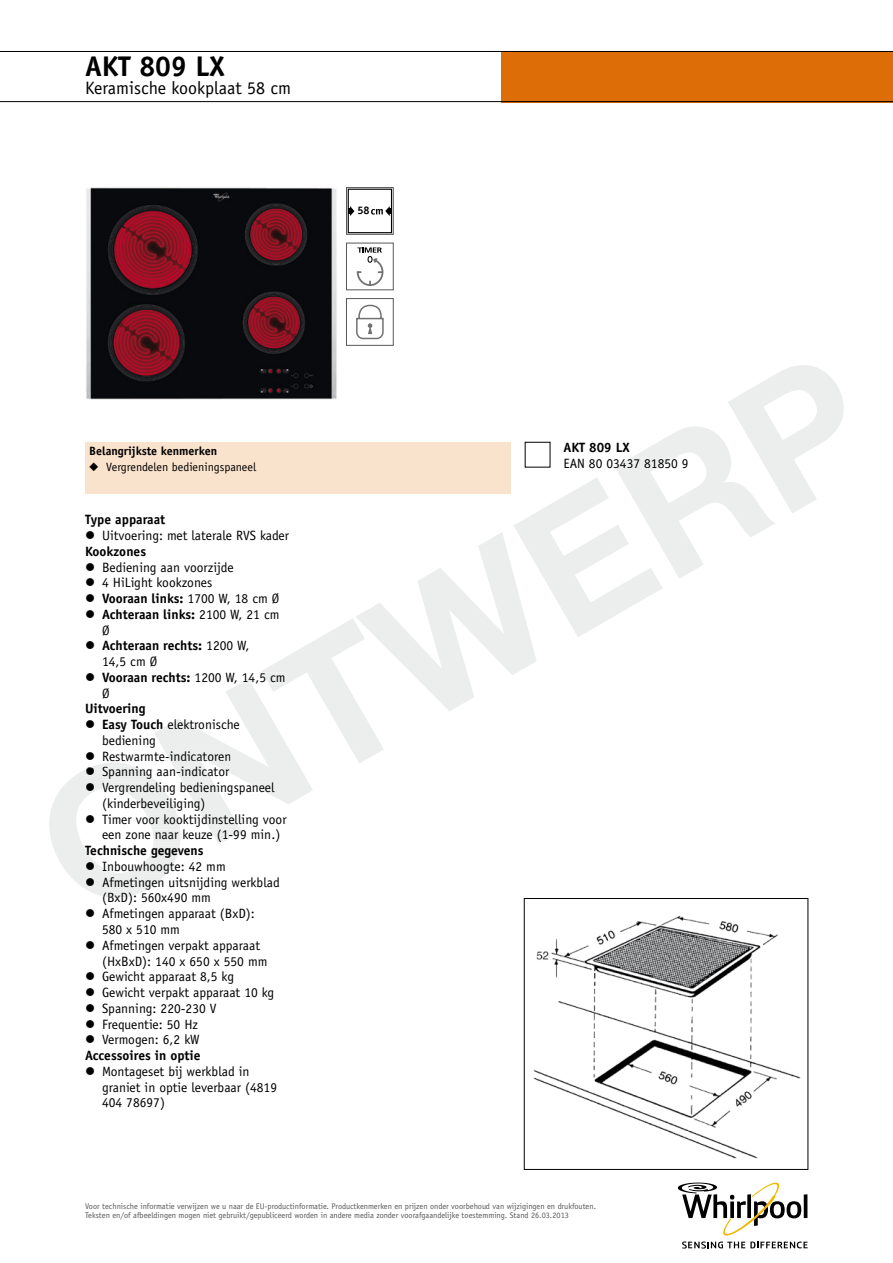
<style>
.page{position:relative;width:893px;height:1263px;background:#fff}
.page>*{position:absolute;margin:0;border:0;box-sizing:border-box;transform-origin:0 0}
.t1{font:700 28.5px "Officina Sans Std";color:#000}
.t2{font:18px "Officina Sans Std";color:#000}
.t3{font:13.5px/15.8px "Officina Sans Std";color:#000}
.t4{font:700 13.5px/15.8px "Officina Sans Std";color:#000}
.t5{font:13.5px "Wingdings";color:#000}
.t6{font:12px "Officina Sans Std";color:#000}
.t7{font:700 12px "Officina Sans Std";color:#000}
.t8{font:700 10.95px "Officina Sans";color:#000}
.t9{font:8.25px/9px "Officina Sans Std";color:#58585a}
.s1{font-weight:700}
.s2{font-weight:400}
</style>
<div class="page">
<svg style="left:0;top:51px;width:893px;height:51px"></svg>
<img style="left:86px;top:187px;width:251px;height:178px">
<svg style="left:348px;top:189px;width:44px;height:44px"></svg>
<div style="left:346px;top:187px;width:48px;height:48px;border:1px solid #58585a"></div>
<svg style="left:357px;top:247px;width:26px;height:39px"></svg>
<div style="left:346px;top:243px;width:48px;height:47px;border:1px solid #58585a"></div>
<svg style="left:356px;top:304px;width:28px;height:36px"></svg>
<div style="left:346px;top:298px;width:48px;height:48px;border:1px solid #58585a"></div>
<div style="left:524px;top:898px;width:284px;height:272px;border:1px solid #000"></div>
<img style="left:533px;top:916px;width:268px;height:243px">
<svg style="left:678px;top:1182px;width:129px;height:66px"></svg>
<svg style="left:49px;top:365px;width:795px;height:533px"></svg>
<h1 class="t1" style="left:85px;top:48px;width:141px">AKT 809 LX</h1>
<h2 class="t2" style="left:85px;top:77px;width:208px">Keramische kookplaat 58 cm</h2>
<p class="t8" style="left:357px;top:204px;width:14px">58</p>
<p class="t7" style="left:89px;top:444px;width:130px">Belangrijkste kenmerken</p>
<p class="t6" style="left:89px;top:460px;width:168px">◆ Vergrendelen bedieningspaneel</p>
<p class="t4" style="left:85px;top:512px;width:82px">Type apparaat</p>
<p class="t3" style="left:85px;top:528px;width:206px">● Uitvoering: met laterale RVS kader<br><span class="s1">Kookzones</span></p>
<p class="t3" style="left:85px;top:559px;width:150px">● Bediening aan voorzijde</p>
<p class="t3" style="left:85px;top:575px;width:129px">● 4 HiLight kookzones</p>
<p class="t4" style="left:85px;top:590px;width:196px">● Vooraan links: <span class="s2">1700 W, 18 cm Ø</span></p>
<p class="t4" style="left:102px;top:606px;width:179px;text-indent:-17px">● Achteraan links: <span class="s2">2100 W, 21 cm<br>Ø</span></p>
<p class="t4" style="left:102px;top:638px;width:149px;text-indent:-17px">● Achteraan rechts: <span class="s2">1200 W,<br>14,5 cm Ø</span></p>
<p class="t4" style="left:102px;top:669px;width:185px;text-indent:-17px">● Vooraan rechts: <span class="s2">1200 W, 14,5 cm<br>Ø</span></p>
<p class="t4" style="left:85px;top:701px;width:62px">Uitvoering</p>
<p class="t5" style="left:85px;top:717px;width:12px">●</p>
<p class="t3" style="left:102px;top:732px;width:55px">bediening</p>
<p class="t5" style="left:85px;top:748px;width:12px">●</p>
<p class="t3" style="left:102px;top:717px;width:139px"><span class="s1">Easy Touch</span> elektronische</p>
<p class="t3" style="left:102px;top:748px;width:186px">Restwarmte-indicatoren<br>Spanning aan-indicator<br>Vergrendeling bedieningspaneel (kinderbeveiliging)<br>Timer voor kooktijdinstelling voor een zone naar keuze (1-99 min.)</p>
<p class="t5" style="left:85px;top:811px;width:12px">●</p>
<p class="t4" style="left:85px;top:842px;width:120px">Technische gegevens</p>
<p class="t3" style="left:85px;top:858px;width:142px">● Inbouwhoogte: 42 mm</p>
<p class="t3" style="left:102px;top:874px;width:179px;text-indent:-17px">● Afmetingen uitsnijding werkblad (BxD): 560x490 mm</p>
<p class="t3" style="left:102px;top:906px;width:154px;text-indent:-17px">● Afmetingen apparaat (BxD):<br>580 x 510 mm</p>
<p class="t3" style="left:102px;top:937px;width:167px;text-indent:-17px">● Afmetingen verpakt apparaat (HxBxD): 140 x 650 x 550 mm</p>
<p class="t3" style="left:85px;top:969px;width:151px">● Gewicht apparaat 8,5 kg</p>
<p class="t3" style="left:85px;top:984px;width:191px">● Gewicht verpakt apparaat 10 kg</p>
<p class="t3" style="left:85px;top:1000px;width:133px">● Spanning: 220-230 V</p>
<p class="t3" style="left:85px;top:1016px;width:115px">● Frequentie: 50 Hz</p>
<p class="t4" style="left:85px;top:1032px;width:117px">● <span class="s2">Vermogen: 6,2 kW<br></span>Accessoires in optie</p>
<p class="t3" style="left:102px;top:1063px;width:177px;text-indent:-17px">● Montageset bij werkblad in graniet in optie leverbaar (4819<br>404 78697)</p>
<p class="t4" style="left:563px;top:439px;width:68px">AKT 809 LX</p>
<p class="t3" style="left:563px;top:455px;width:127px">EAN 80 03437 81850 9</p>
<p class="t9" style="left:85px;top:1202px;width:513px">Voor technische informatie verwijzen we u naar de EU-productinformatie. Productkenmerken en prijzen onder voorbehoud van wijzigingen en drukfouten.<br>Teksten en/of afbeeldingen mogen niet gebruikt/gepubliceerd worden in andere media zonder voorafgaandelijke toestemming. Stand 26.03.2013</p>
</div>
